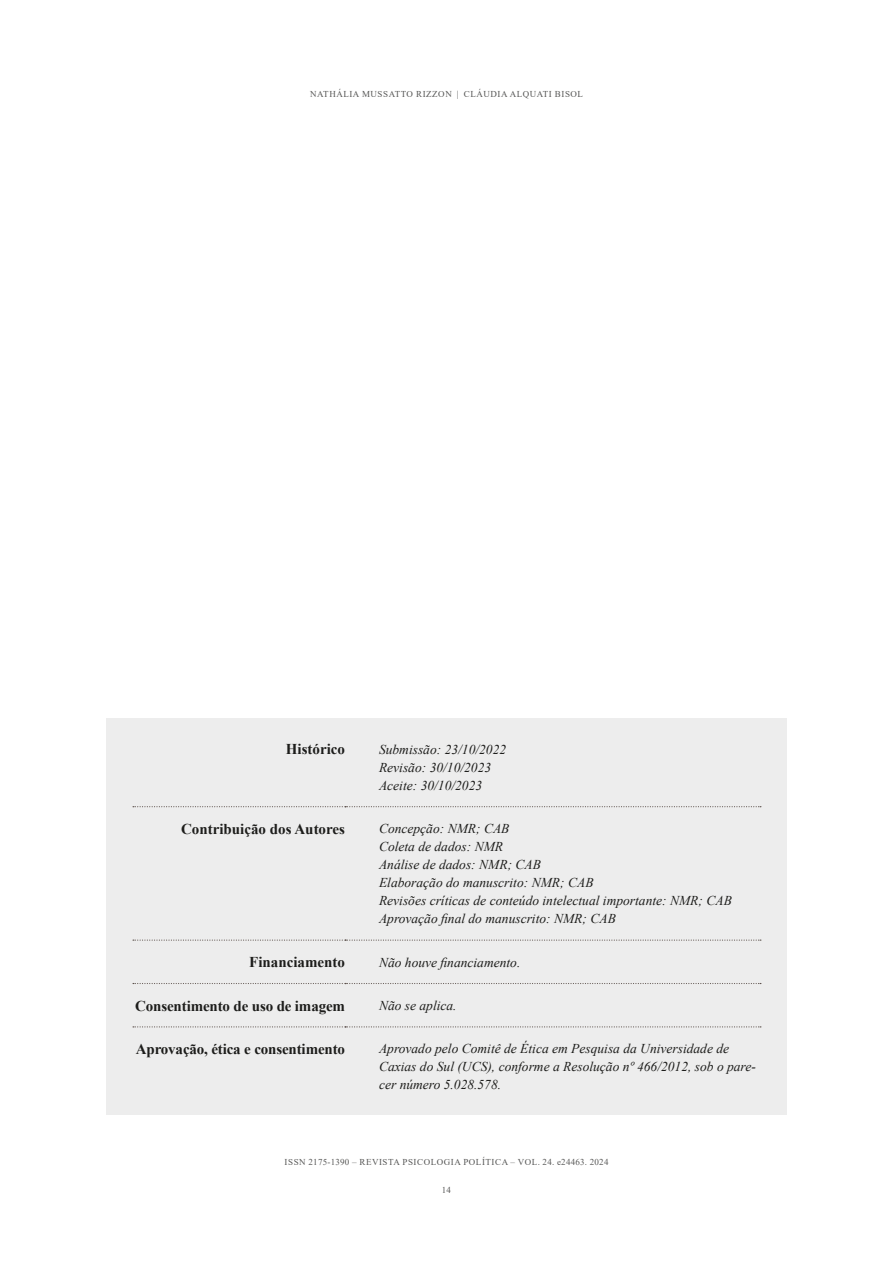
<style>
.page{position:relative;width:893px;height:1263px;background:#fff}
.page>*{position:absolute;margin:0;border:0;box-sizing:border-box;transform-origin:0 0}
.t1{font:700 15px "Times New Roman";letter-spacing:-.01em;color:#1d1d1b}
.t2{font:italic 13.5px/18px "Times New Roman";color:#1d1d1b}
.t3{font:9px "Times New Roman";letter-spacing:.06em;color:#575756}
</style>
<div class="page">
<div style="left:106px;top:719px;width:681px;height:396px;background:#ededed"></div>
<svg style="left:133px;top:806px;width:628px;height:1px"></svg>
<svg style="left:133px;top:939px;width:628px;height:2px"></svg>
<svg style="left:133px;top:983px;width:628px;height:1px"></svg>
<svg style="left:133px;top:1026px;width:628px;height:1px"></svg>
<p class="t3" style="left:310px;top:88px;width:274px">NATHÁLIA MUSSATTO RIZZON | CLÁUDIA ALQUATI BISOL</p>
<p class="t1" style="left:286px;top:739px;width:61px">Histórico</p>
<p class="t2" style="left:379px;top:740px;width:129px">Submissão: 23/10/2022<br>Revisão: 30/10/2023<br>Aceite: 30/10/2023</p>
<p class="t1" style="left:181px;top:818px;width:165px">Contribuição dos Autores</p>
<p class="t2" style="left:379px;top:819px;width:354px">Concepção: NMR; CAB<br>Coleta de dados: NMR<br>Análise de dados: NMR; CAB<br>Elaboração do manuscrito: NMR; CAB<br>Revisões críticas de conteúdo intelectual importante: NMR; CAB Aprovação final do manuscrito: NMR; CAB</p>
<p class="t1" style="left:249px;top:951px;width:97px">Financiamento</p>
<p class="t2" style="left:379px;top:953px;width:143px">Não houve financiamento.</p>
<p class="t1" style="left:135px;top:995px;width:211px">Consentimento de uso de imagem</p>
<p class="t2" style="left:379px;top:996px;width:79px">Não se aplica.</p>
<p class="t1" style="left:136px;top:1038px;width:211px">Aprovação, ética e consentimento</p>
<p class="t2" style="left:379px;top:1039px;width:378px">Aprovado pelo Comitê de Ética em Pesquisa da Universidade de<br>Caxias do Sul (UCS), conforme a Resolução nº 466/2012, sob o pare&shy;cer número 5.028.578.</p>
<p class="t3" style="left:285px;top:1156px;width:325px">ISSN 2175-1390 – REVISTA PSICOLOGIA POLÍTICA – VOL. 24. e24463. 2024</p>
<p class="t3" style="left:442px;top:1183px;width:11px">14</p>
</div>
